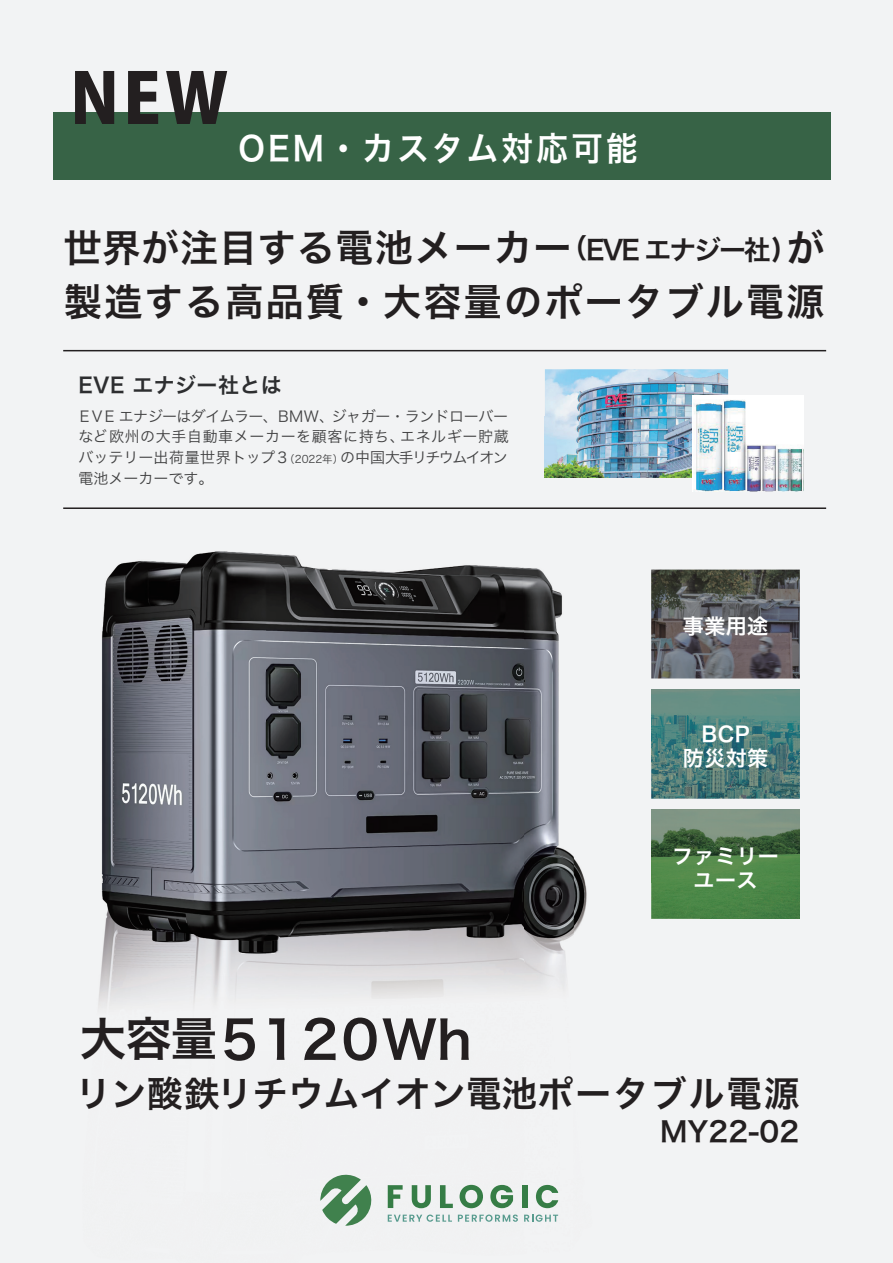
<style>
.page{position:relative;width:893px;height:1263px;background:#f2f3f4}
.page>*{position:absolute;margin:0;border:0;box-sizing:border-box;transform-origin:0 0}
.t1{font:800 68.55px "Koz Go Pr 6 N";color:#231f20}
.t2{font:52.05px "Hira Kaku Pro N W6";letter-spacing:.06em;color:#231f20}
.t3{font:38.1px/53.6px "Hira Kaku Pro N W6";letter-spacing:.06em;color:#231f20}
.t4{font:35.7px "Hira Kaku Pro N W6";color:#231f20}
.t5{font:33.3px "Hira Kaku Pro N W6";letter-spacing:.1em;color:#fff;scale:.95 1}
.t6{font:27.75px "Hira Kaku Pro N W6";color:#231f20}
.t7{font:21px/23.9px "Hira Kaku Pro N W6";letter-spacing:.02em;color:#fff;text-align:center}
.t8{font:21px "Hira Kaku Pro N W6";letter-spacing:.02em;color:#2d2e30}
.t9{font:15px/20.7px "Hira Kaku Pro N W3";color:#404041;text-align:justify}
.s1{font-size:27px}
.s2{font-size:10.5px}
.s3{font-size:46.5px}
</style>
<div class="page">
<img style="left:98px;top:416px;width:476px;height:806px">
<img style="left:574px;top:569px;width:102px;height:364px">
<div style="left:53px;top:113px;width:778px;height:67px;background:#376346"></div>
<hr style="left:63px;top:350px;width:763px;height:1px;background:#231f20">
<hr style="left:63px;top:507px;width:763px;height:2px;background:#231f20">
<svg style="left:388px;top:1185px;width:15px;height:23px"></svg>
<svg style="left:412px;top:1185px;width:19px;height:23px"></svg>
<svg style="left:440px;top:1185px;width:13px;height:23px"></svg>
<svg style="left:460px;top:1185px;width:23px;height:23px"></svg>
<svg style="left:490px;top:1185px;width:23px;height:23px"></svg>
<div style="left:522px;top:1185px;width:5px;height:23px;background:#367d46"></div>
<svg style="left:536px;top:1185px;width:22px;height:23px"></svg>
<svg style="left:388px;top:1214px;width:64px;height:8px"></svg>
<svg style="left:458px;top:1214px;width:60px;height:8px"></svg>
<svg style="left:524px;top:1214px;width:34px;height:8px"></svg>
<svg style="left:320px;top:1172px;width:54px;height:54px"></svg>
<img style="left:545px;top:369px;width:183px;height:109px">
<img style="left:545px;top:416px;width:131px;height:62px">
<img style="left:651px;top:690px;width:149px;height:109px">
<img style="left:651px;top:810px;width:149px;height:109px">
<img style="left:651px;top:570px;width:149px;height:108px">
<img style="left:693px;top:395px;width:110px;height:96px">
<h1 class="t1" style="left:70px;top:60px;width:160px">NEW</h1>
<h3 class="t5" style="left:238px;top:118px;width:422px">OEM・カスタム対応可能</h3>
<h3 class="t3" style="left:64px;top:220px;width:763px">世界が注目する電池メーカー<span class="s1">（EVE エナジー社)</span>が製造する高品質・大容量のポータブル電源</h3>
<h3 class="t8" style="left:78px;top:366px;width:205px">EVE エナジー社とは</h3>
<p class="t9" style="left:78px;top:404px;width:432px">E V E エナジーはダイムラー、BMW、ジャガー・ランドローバーなど欧州の大手自動車メーカーを顧客に持ち、エネルギー貯蔵バッテリー出荷量世界トップ３<span class="s2">（2022年）</span>の中国大手リチウムイオン電池メーカーです。</p>
<h2 class="t2" style="left:80px;top:992px;width:394px"><span class="s3">大容量</span>5120Wh</h2>
<h3 class="t7" style="left:683px;top:613px;width:87px">事業用途</h3>
<h3 class="t7" style="left:683px;top:721px;width:87px">BCP<br>防災対策</h3>
<h3 class="t7" style="left:672px;top:844px;width:108px">ファミリーユース</h3>
<h3 class="t4" style="left:76px;top:1061px;width:726px">リン酸鉄リチウムイオン電池ポータブル電源</h3>
<h3 class="t6" style="left:660px;top:1106px;width:140px">MY22-02</h3>
</div>
